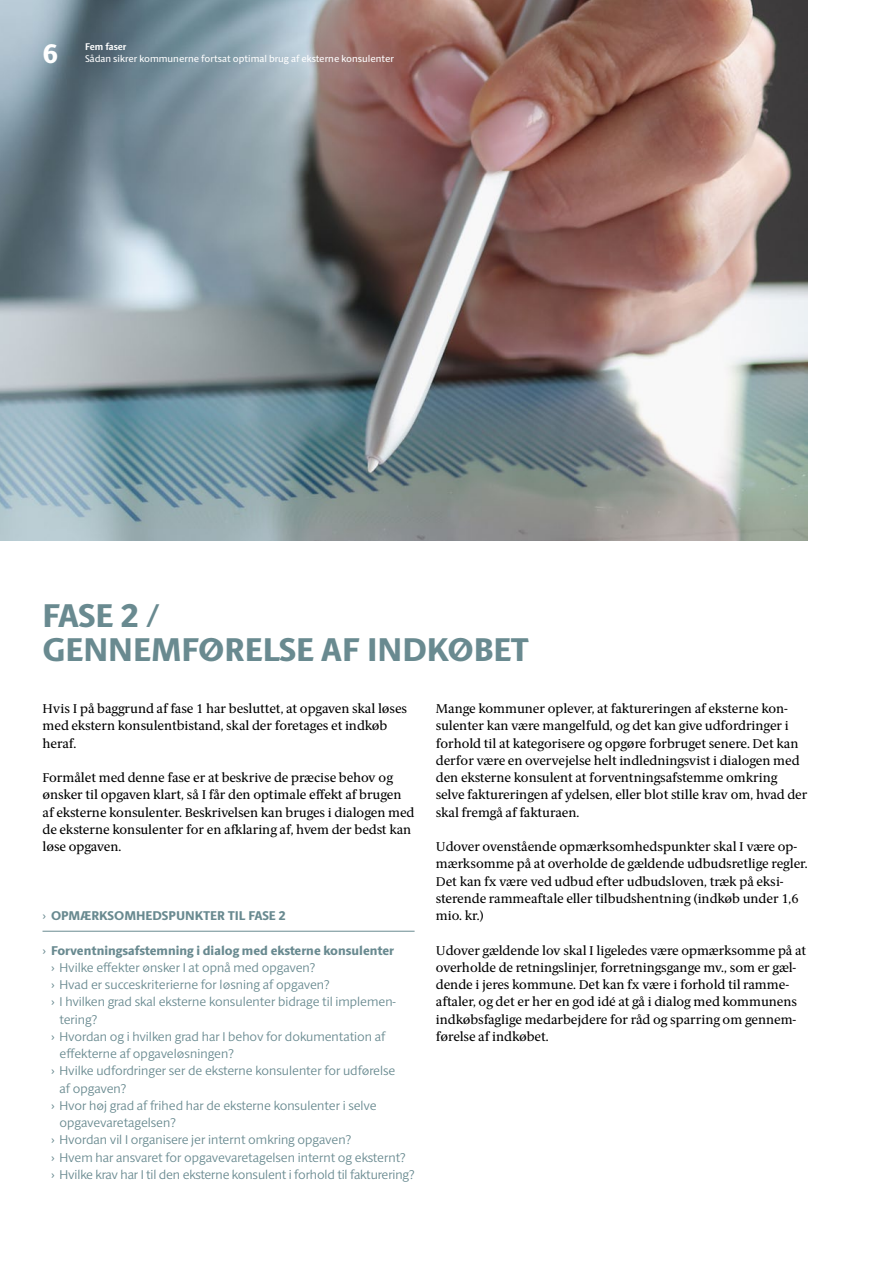
<style>
.page{position:relative;width:893px;height:1263px;background:#fff}
.page>*{position:absolute;margin:0;border:0;box-sizing:border-box;transform-origin:0 0}
.Rubrik_2_-_SANS{font:800 33px "ID Sans";color:#698a90}
.t1{font:800 27px "ID Sans";color:#fff}
.Brødtekst_-_SERIF{font:12.75px/17.2px "ID Serif";color:#000}
.Faktaboks_bullet_2{font:300 12.75px/17.2px "ID Sans";color:#698a90}
.Faktaboks_bullet_-_S{font:800 12.75px "ID Sans";color:#698a90}
.Faktaboks_Rubrik_-_S{font:800 12.75px "ID Sans";color:#698a90}
.t2{font:9.75px "ID Sans";color:#fff}
.t3{font:700 9.75px "ID Sans";letter-spacing:-.01em;color:#fff}
.s1{font-weight:300}
</style>
<div class="page">
<hr style="left:43px;top:931px;width:372px;height:1px;background:#698a90">
<img style="left:0;top:0;width:808px;height:541px">
<h2 class="t1" style="left:43px;top:37px;width:17px">6</h2>
<p class="t3" style="left:85px;top:41px;width:43px">Fem faser</p>
<p class="t2" style="left:85px;top:53px;width:310px">Sådan sikrer kommunerne fortsat optimal brug af eksterne konsulenter</p>
<h2 class="Rubrik_2_-_SANS" style="left:43px;top:595px;width:118px">FASE 2 /</h2>
<h2 class="Rubrik_2_-_SANS" style="left:43px;top:630px;width:488px">GENNEMFØRELSE AF INDKØBET</h2>
<p class="Brødtekst_-_SERIF" style="left:43px;top:700px;width:366px">Hvis I på baggrund af fase 1 har besluttet, at opgaven skal løses med ekstern konsulentbistand, skal der foretages et indkøb heraf.</p>
<p class="Brødtekst_-_SERIF" style="left:43px;top:769px;width:373px">Formålet med denne fase er at beskrive de præcise behov og ønsker til opgaven klart, så I får den optimale effekt af brugen af eksterne konsulenter. Beskrivelsen kan bruges i dialogen med de eksterne konsulenter for en afklaring af, hvem der bedst kan løse opgaven.</p>
<p class="Faktaboks_Rubrik_-_S" style="left:43px;top:908px;width:245px"><span class="s1">›</span> OPMÆRKSOMHEDSPUNKTER TIL FASE 2</p>
<p class="Faktaboks_bullet_-_S" style="left:43px;top:942px;width:353px"><span class="s1">›</span> Forventningsafstemning i dialog med eksterne konsulenter</p>
<p class="Faktaboks_bullet_2" style="left:51px;top:959px;width:266px">› Hvilke effekter ønsker I at opnå med opgaven?</p>
<p class="Faktaboks_bullet_2" style="left:51px;top:976px;width:280px">› Hvad er succeskriterierne for løsning af opgaven?</p>
<p class="Faktaboks_bullet_2" style="left:60px;top:993px;width:338px;text-indent:-9px">› I hvilken grad skal eksterne konsulenter bidrage til implemen&shy;tering?</p>
<p class="Faktaboks_bullet_2" style="left:60px;top:1028px;width:327px;text-indent:-9px">› Hvordan og i hvilken grad har I behov for dokumentation af effekterne af opgaveløsningen?</p>
<p class="Faktaboks_bullet_2" style="left:60px;top:1062px;width:337px;text-indent:-9px">› Hvilke udfordringer ser de eksterne konsulenter for udførelse af opgaven?</p>
<p class="Faktaboks_bullet_2" style="left:60px;top:1097px;width:319px;text-indent:-9px">› Hvor høj grad af frihed har de eksterne konsulenter i selve opgavevaretagelsen?</p>
<p class="Faktaboks_bullet_2" style="left:51px;top:1131px;width:302px">› Hvordan vil I organisere jer internt omkring opgaven?</p>
<p class="Faktaboks_bullet_2" style="left:51px;top:1148px;width:356px">› Hvem har ansvaret for opgavevaretagelsen internt og eksternt?</p>
<p class="Faktaboks_bullet_2" style="left:51px;top:1166px;width:365px">› Hvilke krav har I til den eksterne konsulent i forhold til fakturering?</p>
<p class="Brødtekst_-_SERIF" style="left:436px;top:700px;width:373px">Mange kommuner oplever, at faktureringen af eksterne kon&shy;sulenter kan være mangelfuld, og det kan give udfordringer i forhold til at kategorisere og opgøre forbruget senere. Det kan derfor være en overvejelse helt indledningsvist i dialogen med den eksterne konsulent at forventningsafstemme omkring selve faktureringen af ydelsen, eller blot stille krav om, hvad der skal fremgå af fakturaen.</p>
<p class="Brødtekst_-_SERIF" style="left:436px;top:838px;width:373px">Udover ovenstående opmærksomhedspunkter skal I være op&shy;mærksomme på at overholde de gældende udbudsretlige regler.<br>Det kan fx være ved udbud efter udbudsloven, træk på eksi&shy;sterende rammeaftale eller tilbudshentning (indkøb under 1,6 mio. kr.)</p>
<p class="Brødtekst_-_SERIF" style="left:436px;top:942px;width:372px">Udover gældende lov skal I ligeledes være opmærksomme på at overholde de retningslinjer, forretningsgange mv., som er gæl&shy;dende i jeres kommune. Det kan fx være i forhold til ramme&shy;aftaler, og det er her en god idé at gå i dialog med kommunens indkøbsfaglige medarbejdere for råd og sparring om gennem&shy;førelse af indkøbet.</p>
</div>
